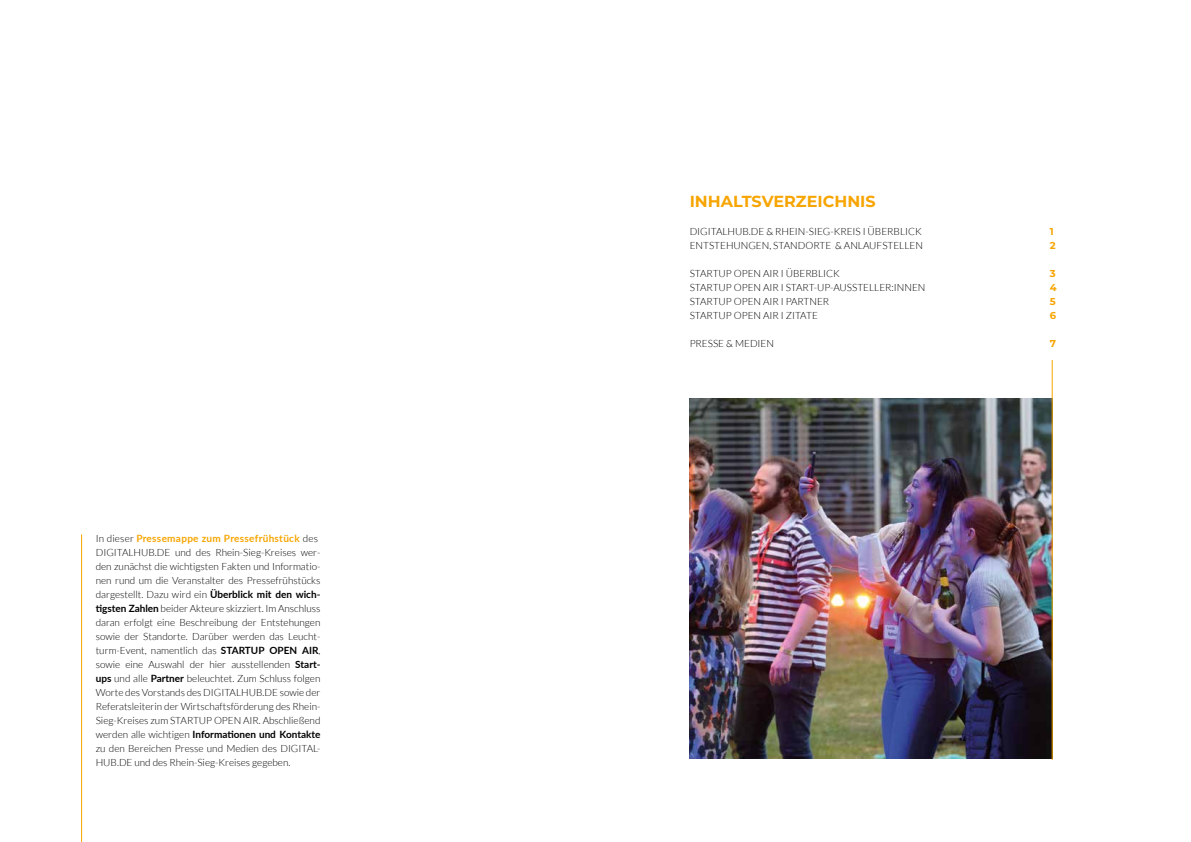
<style>
.page{position:relative;width:1191px;height:842px;background:#fff}
.page>*{position:absolute;margin:0;border:0;box-sizing:border-box;transform-origin:0 0}
.t1{font:700 16px "Montserrat";color:#f7a502}
.t2{font:300 10px/14px "Lato";color:#000}
.t3{font:700 10px "Montserrat";color:#f7a502}
.s1{font-weight:700;color:#f7a502}
.s2{font-weight:700}
</style>
<div class="page">
<hr style="left:81px;top:534px;width:1px;height:308px;background:#f7a502">
<img style="left:689px;top:399px;width:362px;height:360px">
<hr style="left:1051px;top:360px;width:1px;height:400px;background:#f7a502">
<p class="t2" style="left:96px;top:532px;width:226px">In dieser <span class="s1">Pressemappe zum Pressefrühstück</span> des DIGITALHUB.DE und des Rhein-Sieg-Kreises wer&shy;den zunächst die wichtigsten Fakten und Informatio&shy;nen rund um die Veranstalter des Pressefrühstücks dargestellt. Dazu wird ein <span class="s2">Überblick mit den wich&shy;tigsten Zahlen</span> beider Akteure skizziert. Im Anschluss daran erfolgt eine Beschreibung der Entstehungen sowie der Standorte. Darüber werden das Leucht&shy;turm-Event, namentlich das <span class="s2">STARTUP OPEN AIR</span>, sowie eine Auswahl der hier ausstellenden <span class="s2">Start&shy;ups</span> und alle <span class="s2">Partner</span> beleuchtet. Zum Schluss folgen Worte des Vorstands des DIGITALHUB.DE sowie der Referatsleiterin der Wirtschaftsförderung des Rhein-Sieg-Kreises zum STARTUP OPEN AIR. Abschließend werden alle wichtigen <span class="s2">Informationen und Kontakte </span>zu den Bereichen Presse und Medien des DIGITAL-HUB.DE und des Rhein-Sieg-Kreises gegeben.</p>
<h1 class="t1" style="left:689px;top:190px;width:187px">INHALTSVERZEICHNIS</h1>
<p class="t2" style="left:689px;top:224px;width:233px">DIGITALHUB.DE &amp; RHEIN-SIEG-KREIS I ÜBERBLICK</p>
<p class="t3" style="left:1049px;top:224px;width:5px">1</p>
<p class="t2" style="left:689px;top:238px;width:235px">ENTSTEHUNGEN, STANDORTE &amp; ANLAUFSTELLEN</p>
<p class="t3" style="left:1049px;top:238px;width:7px">2</p>
<p class="t2" style="left:689px;top:266px;width:152px">STARTUP OPEN AIR I ÜBERBLICK</p>
<p class="t3" style="left:1049px;top:266px;width:7px">3</p>
<p class="t2" style="left:689px;top:280px;width:237px">STARTUP OPEN AIR I START-UP-AUSSTELLER:INNEN</p>
<p class="t3" style="left:1049px;top:280px;width:8px">4</p>
<p class="t2" style="left:689px;top:294px;width:141px">STARTUP OPEN AIR I PARTNER</p>
<p class="t3" style="left:1049px;top:294px;width:7px">5</p>
<p class="t2" style="left:689px;top:308px;width:130px">STARTUP OPEN AIR I ZITATE</p>
<p class="t3" style="left:1049px;top:308px;width:8px">6</p>
<p class="t2" style="left:689px;top:336px;width:86px">PRESSE &amp; MEDIEN</p>
<p class="t3" style="left:1049px;top:336px;width:8px">7</p>
</div>
